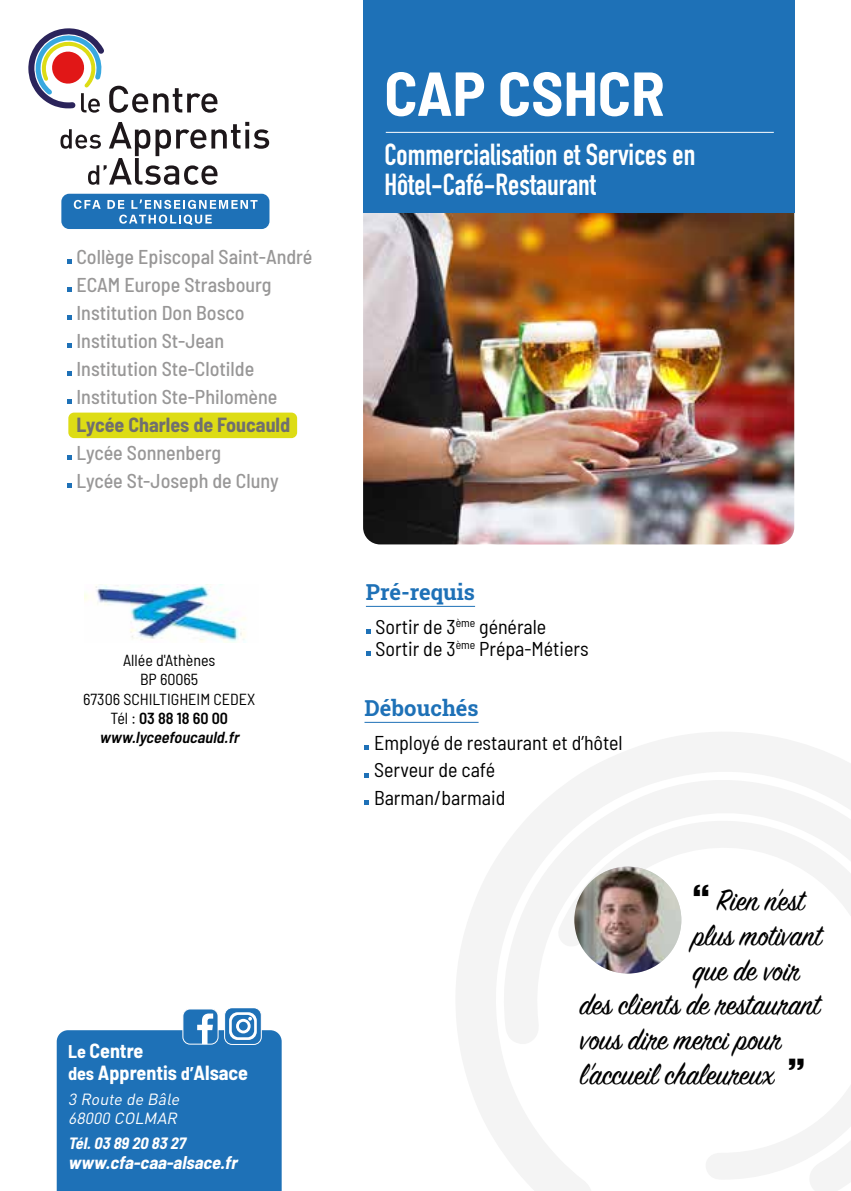
<style>
.page{position:relative;width:851px;height:1191px;background:#fff}
.page>*{position:absolute;margin:0;border:0;box-sizing:border-box;transform-origin:0 0}
.t1{font:700 semi-condensed 62px "Barlow";color:#fff}
.t2{font:33px "Sign Painter House Script";color:#000;scale:.95 1}
.t3{font:700 30px/30px "DIN Condensed";color:#fff}
.t4{font:22px "Roboto Slab";color:#1e71b7}
.t5{font:500 semi-condensed 20px/28px "Barlow";color:#989797}
.t6{font:semi-condensed 20px/27.6px "Barlow";color:#000}
.t7{font:700 semi-condensed 20px/22px "Barlow";color:#fff}
.t8{font:700 semi-condensed 20px "Barlow";color:#706f6f}
.t9{font:italic 700 semi-condensed 18px "Barlow";color:#fff}
.t10{font:semi-condensed 16px/19.2px "Barlow";color:#000;text-align:center}
.t11{font:italic 16px/19.2px "DIN";color:#fff}
.t12{font:italic 700 semi-condensed 16px "Barlow";color:#fff}
.s1{font-weight:600}
.s2{font-weight:600;font-style:italic}
.s3{font-size:18px}
</style>
<div class="page">
<div style="left:61px;top:194px;width:208px;height:35px;background:#1e71b7;border-radius:8px"></div>
<svg style="left:74px;top:200px;width:27px;height:9px"></svg>
<svg style="left:107px;top:200px;width:17px;height:9px"></svg>
<svg style="left:131px;top:199px;width:126px;height:10px"></svg>
<svg style="left:119px;top:215px;width:93px;height:10px"></svg>
<svg style="left:28px;top:28px;width:189px;height:85px"></svg>
<svg style="left:60px;top:122px;width:209px;height:63px"></svg>
<img style="left:363px;top:213px;width:431px;height:331px">
<svg style="left:456px;top:732px;width:394px;height:420px"></svg>
<svg style="left:503px;top:769px;width:347px;height:422px;fill:#f4f4f4"></svg>
<svg style="left:557px;top:795px;width:293px;height:384px"></svg>
<hr style="left:366px;top:606px;width:109px;height:1px;background:#1e71b7">
<svg style="left:366px;top:629px;width:4px;height:5px"></svg>
<svg style="left:366px;top:651px;width:4px;height:5px"></svg>
<div style="left:224px;top:1007px;width:38px;height:38px;border:1px solid #fff;border-radius:8px"></div>
<svg style="left:57px;top:1008px;width:224px;height:183px;background:#357fbe"></svg>
<div style="left:68px;top:412px;width:229px;height:26px;background:#dddc15;border-radius:6px"></div>
<svg style="left:67px;top:259px;width:4px;height:5px"></svg>
<svg style="left:67px;top:287px;width:4px;height:5px"></svg>
<svg style="left:67px;top:315px;width:4px;height:5px"></svg>
<svg style="left:67px;top:343px;width:4px;height:5px"></svg>
<svg style="left:67px;top:371px;width:4px;height:5px"></svg>
<svg style="left:67px;top:399px;width:4px;height:5px"></svg>
<svg style="left:67px;top:455px;width:4px;height:5px"></svg>
<svg style="left:67px;top:483px;width:4px;height:5px"></svg>
<img style="left:574px;top:866px;width:107px;height:107px;border-radius:53px">
<hr style="left:364px;top:722px;width:114px;height:1px;background:#1e71b7">
<svg style="left:364px;top:745px;width:5px;height:4px"></svg>
<svg style="left:364px;top:773px;width:5px;height:4px"></svg>
<svg style="left:364px;top:800px;width:5px;height:5px"></svg>
<div style="left:363px;top:0;width:431px;height:213px;background:#1e71b7"></div>
<hr style="left:386px;top:132px;width:387px;height:1px;background:#fff">
<img style="left:84px;top:584px;width:162px;height:59px">
<svg style="left:693px;top:884px;width:15px;height:12px"></svg>
<svg style="left:789px;top:1058px;width:14px;height:12px"></svg>
<p class="t5" style="left:76px;top:241px;width:237px">Collège Episcopal Saint-André<br>ECAM Europe Strasbourg<br>Institution Don Bosco<br>Institution St-Jean<br>Institution Ste-Clotilde<br>Institution Ste-Philomène</p>
<p class="t8" style="left:77px;top:410px;width:215px">Lycée Charles de Foucauld</p>
<p class="t5" style="left:76px;top:437px;width:204px">Lycée Sonnenberg<br>Lycée St-Joseph de Cluny</p>
<p class="t10" style="left:83px;top:649px;width:173px">Allée d'Athènes<br>BP 60065<br>67306 SCHILTIGHEIM CEDEX<br>Tél : <span class="s1">03 88 18 60 00 </span><span class="s2">www.lyceefoucauld.fr</span></p>
<p class="t7" style="left:68px;top:1038px;width:181px"><span class="s3">Le</span> Centre<br><span class="s3">des</span> Apprentis <span class="s3">d’</span>Alsace</p>
<p class="t11" style="left:68px;top:1089px;width:116px">3 Route de Bâle<br>68000 COLMAR</p>
<p class="t12" style="left:68px;top:1131px;width:122px">Tél.03 89 20 83 27</p>
<p class="t9" style="left:68px;top:1149px;width:175px">www.cfa-caa-alsace.fr</p>
<h1 class="t1" style="left:384px;top:49px;width:282px">CAP CSHCR</h1>
<h3 class="t3" style="left:384px;top:139px;width:312px">Commercialisation et Services en<br>Hôtel-Café-Restaurant</h3>
<p class="t4" style="left:366px;top:577px;width:111px">Pré-requis</p>
<p class="t6" style="left:375px;top:614px;width:215px;line-height:22px">Sortir de 3<sup>ème</sup> générale<br>Sortir de 3<sup>ème</sup> Prépa-Métiers</p>
<p class="t4" style="left:364px;top:693px;width:115px">Débouchés</p>
<p class="t6" style="left:374px;top:727px;width:250px">Employé de restaurant et d’hôtel<br>Serveur de café<br>Barman/barmaid</p>
<h2 class="t2" style="left:716px;top:880px;width:94px">Rien n'est</h2>
<h2 class="t2" style="left:692px;top:914px;width:137px">plus motivant</h2>
<h2 class="t2" style="left:692px;top:949px;width:114px">que de voir</h2>
<h2 class="t2" style="left:579px;top:984px;width:254px">des clients de restaurant</h2>
<h2 class="t2" style="left:579px;top:1019px;width:213px">vous dire merci pour</h2>
<h2 class="t2" style="left:579px;top:1054px;width:206px">l'accueil chaleureux</h2>
</div>
